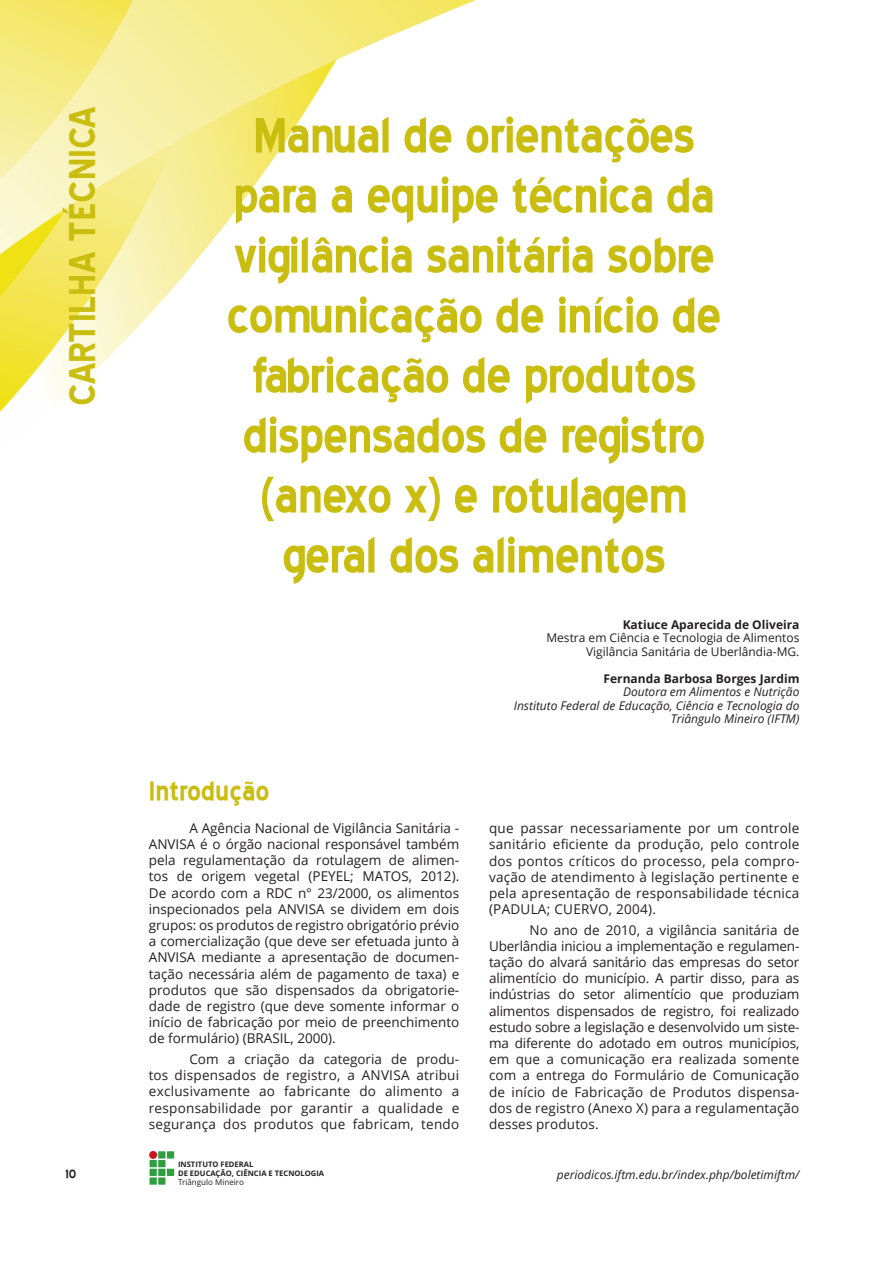
<style>
.page{position:relative;width:893px;height:1263px;background:#fff}
.page>*{position:absolute;margin:0;border:0;box-sizing:border-box;transform-origin:0 0}
.Título_Principal{font:700 60px/60px "Blue Highway";letter-spacing:-.02em;color:#c9bd10;text-align:center}
.Categoria{font:700 45px "Blue Highway";color:#c9bd10}
.Título_simples{font:700 33px "Blue Highway";color:#c9bd10}
.Numeração{font:700 15px "Blue Highway";color:#231f20}
.Corpo_do_texto{font:13.5px/16.2px "Open Sans";letter-spacing:.015em;color:#231f20;text-align:justify}
.Autores{font:italic 12px/13.5px "Open Sans";color:#231f20;text-align:right}
.Autores-2{font:12px "Open Sans";color:#231f20}
.Autores-3{font:700 12px "Open Sans";color:#231f20}
.t1{font:7.95px "Open Sans";color:#231f20}
.t2{font:700 7.65px/8.7px "Open Sans";color:#231f20}
</style>
<div class="page">
<div style="left:158px;top:1151px;width:7px;height:7px;background:#2f9e40"></div>
<div style="left:167px;top:1151px;width:7px;height:7px;background:#2f9e40"></div>
<div style="left:167px;top:1169px;width:7px;height:7px;background:#2f9e40"></div>
<div style="left:150px;top:1160px;width:7px;height:7px;background:#2f9e40"></div>
<div style="left:158px;top:1160px;width:7px;height:7px;background:#2f9e40"></div>
<div style="left:150px;top:1169px;width:7px;height:7px;background:#2f9e40"></div>
<div style="left:158px;top:1169px;width:7px;height:7px;background:#2f9e40"></div>
<div style="left:150px;top:1177px;width:7px;height:8px;background:#2f9e40"></div>
<div style="left:158px;top:1177px;width:7px;height:8px;background:#2f9e40"></div>
<div style="left:149px;top:1151px;width:8px;height:8px;background:#cd151d;border-radius:50%"></div>
<svg style="left:0;top:254px;width:202px;height:158px"></svg>
<svg style="left:0;top:0;width:476px;height:254px"></svg>
<svg style="left:0;top:0;width:133px;height:179px;background:#f6ed93"></svg>
<p class="Categoria" style="left:62px;top:406px;width:301px;rotate:-90deg">CARTILHA TÉCNICA</p>
<p class="Título_Principal" style="left:227px;top:106px;width:496px">Manual de orientações para a equipe técnica da vigilância sanitária sobre comunicação de início de fabricação de produtos dispensados de registro (anexo x) e rotulagem geral dos alimentos</p>
<p class="Título_simples" style="left:149px;top:776px;width:122px">Introdução</p>
<p class="Corpo_do_texto" style="left:149px;top:819px;width:312px;text-indent:40px">A Agência Nacional de Vigilância Sanitária - ANVISA é o órgão nacional responsável também pela regulamentação da rotulagem de alimen&shy;tos de origem vegetal (PEYEL; MATOS, 2012).<br>De acordo com a RDC n° 23/2000, os alimentos inspecionados pela ANVISA se dividem em dois grupos: os produtos de registro obrigatório prévio a comercialização (que deve ser efetuada junto à ANVISA mediante a apresentação de documen&shy;tação necessária além de pagamento de taxa) e produtos que são dispensados da obrigatorie&shy;dade de registro (que deve somente informar o início de fabricação por meio de preenchimento de formulário) (BRASIL, 2000).</p>
<p class="Corpo_do_texto" style="left:149px;top:1050px;width:312px;text-indent:40px">Com a criação da categoria de produ&shy;tos dispensados de registro, a ANVISA atribui exclusivamente ao fabricante do alimento a responsabilidade por garantir a qualidade e segurança dos produtos que fabricam, tendo</p>
<p class="Autores-3" style="left:623px;top:616px;width:178px">Katiuce Aparecida de Oliveira</p>
<p class="Autores-2" style="left:546px;top:630px;width:255px">Mestra em Ciência e Tecnologia de Alimentos</p>
<p class="Autores-2" style="left:586px;top:643px;width:215px">Vigilância Sanitária de Uberlândia-MG.</p>
<p class="Autores-3" style="left:604px;top:670px;width:197px">Fernanda Barbosa Borges Jardim</p>
<p class="Autores" style="left:514px;top:685px;width:287px">Doutora em Alimentos e Nutrição<br>Instituto Federal de Educação, Ciência e Tecnologia do<br>Triângulo Mineiro (IFTM)</p>
<p class="Corpo_do_texto" style="left:489px;top:820px;width:312px">que passar necessariamente por um controle sanitário eficiente da produção, pelo controle dos pontos críticos do processo, pela compro&shy;vação de atendimento à legislação pertinente e pela apresentação de responsabilidade técnica (PADULA; CUERVO, 2004).</p>
<p class="Corpo_do_texto" style="left:489px;top:921px;width:312px;text-indent:40px">No ano de 2010, a vigilância sanitária de Uberlândia iniciou a implementação e regulamen&shy;tação do alvará sanitário das empresas do setor alimentício do município. A partir disso, para as indústrias do setor alimentício que produziam alimentos dispensados de registro, foi realizado estudo sobre a legislação e desenvolvido um siste&shy;ma diferente do adotado em outros municípios, em que a comunicação era realizada somente com a entrega do Formulário de Comunicação de início de Fabricação de Produtos dispensa&shy;dos de registro (Anexo X) para a regulamentação desses produtos.</p>
<p class="Numeração" style="left:66px;top:1167px;width:12px">10</p>
<p class="t2" style="left:178px;top:1160px;width:148px">INSTITUTO FEDERAL<br>DE EDUCAÇÃO, CIÊNCIA E TECNOLOGIA</p>
<p class="t1" style="left:178px;top:1178px;width:67px">Triângulo Mineiro</p>
<p class="Autores" style="left:557px;top:1167px;width:244px">periodicos.iftm.edu.br/index.php/boletimiftm/</p>
</div>
